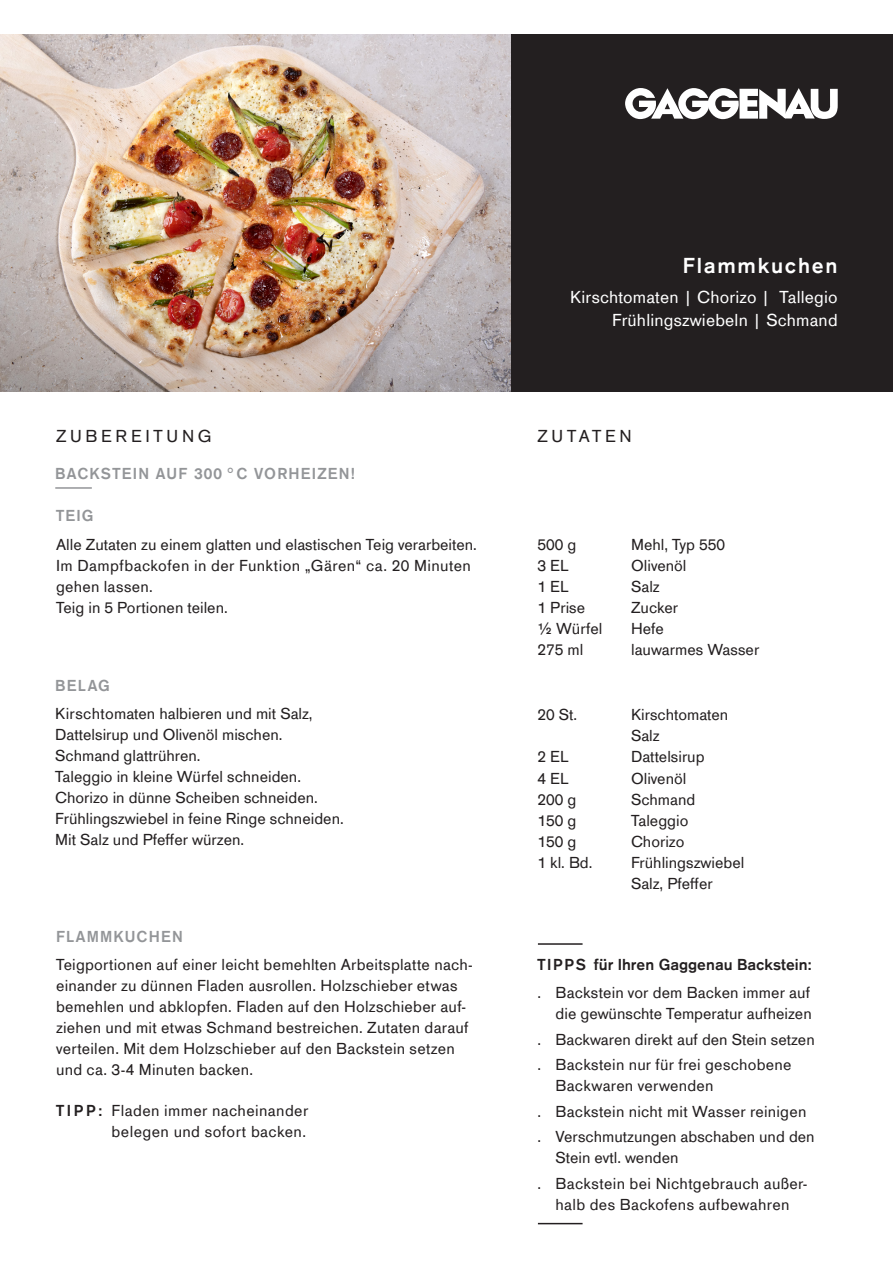
<style>
.page{position:relative;width:893px;height:1263px;background:#fff}
.page>*{position:absolute;margin:0;border:0;box-sizing:border-box;transform-origin:0 0}
.t1{font:700 22.5px "Gaggenau";letter-spacing:.075em;color:#fff}
.t2{font:18px/22.5px "Gaggenau";letter-spacing:.01em;color:#fff;text-align:right}
.t3{font:18px "Gaggenau";letter-spacing:.205em;color:#231f20}
.t4{font:16.5px/21px "Gaggenau";letter-spacing:.005em;color:#231f20}
.t5{font:700 16.5px "Gaggenau";letter-spacing:.07em;color:#939598}
.t6{font:700 16.5px "Gaggenau";color:#231f20}
.s1{font-weight:700}
</style>
<div class="page">
<div style="left:55px;top:34px;width:838px;height:357px;background:#231f20"></div>
<svg style="left:625px;top:88px;width:213px;height:31px"></svg>
<img style="left:0;top:34px;width:510px;height:357px">
<hr style="left:538px;top:943px;width:45px;height:2px;background:#231f20">
<hr style="left:538px;top:1223px;width:45px;height:1px;background:#231f20">
<hr style="left:55px;top:487px;width:37px;height:2px;background:#939598">
<h1 class="t1" style="left:683px;top:252px;width:156px">Flammkuchen</h1>
<p class="t2" style="left:570px;top:286px;width:269px">Kirschtomaten | Chorizo | Tallegio<br>Frühlingszwiebeln | Schmand</p>
<p class="t3" style="left:56px;top:425px;width:157px">ZUBEREITUNG</p>
<p class="t3" style="left:538px;top:425px;width:96px">ZUTATEN</p>
<p class="t5" style="left:55px;top:464px;width:301px">BACKSTEIN AUF 300 °C VORHEIZEN!</p>
<p class="t5" style="left:56px;top:506px;width:39px">TEIG</p>
<p class="t4" style="left:56px;top:534px;width:422px">Alle Zutaten zu einem glatten und elastischen Teig verarbeiten.<br>Im Dampfbackofen in der Funktion „Gären“ ca. 20 Minuten gehen lassen.<br>Teig in 5 Portionen teilen.</p>
<p class="t5" style="left:55px;top:675px;width:56px">BELAG</p>
<p class="t4" style="left:55px;top:703px;width:290px">Kirschtomaten halbieren und mit Salz, Dattelsirup und Olivenöl mischen.<br>Schmand glattrühren.<br>Taleggio in kleine Würfel schneiden.<br>Chorizo in dünne Scheiben schneiden.<br>Frühlingszwiebel in feine Ringe schneiden.<br>Mit Salz und Pfeffer würzen.</p>
<p class="t5" style="left:56px;top:926px;width:128px">FLAMMKUCHEN</p>
<p class="t4" style="left:56px;top:954px;width:417px">Teigportionen auf einer leicht bemehlten Arbeitsplatte nach&shy;einander zu dünnen Fladen ausrollen. Holzschieber etwas bemehlen und abklopfen. Fladen auf den Holzschieber auf&shy;ziehen und mit etwas Schmand bestreichen. Zutaten darauf verteilen. Mit dem Holzschieber auf den Backstein setzen und ca. 3-4 Minuten backen.</p>
<p class="t4" style="left:56px;top:1099px;width:254px;text-align:right"><span class="s1">TI PP:</span> Fladen immer nacheinander belegen und sofort backen.</p>
<p class="t4" style="left:538px;top:534px;width:40px">500 g</p>
<p class="t4" style="left:631px;top:534px;width:95px">Mehl, Typ 550</p>
<p class="t4" style="left:538px;top:555px;width:32px">3 EL</p>
<p class="t4" style="left:631px;top:555px;width:57px">Olivenöl</p>
<p class="t4" style="left:538px;top:576px;width:32px">1 EL</p>
<p class="t4" style="left:631px;top:576px;width:30px">Salz</p>
<p class="t4" style="left:538px;top:597px;width:49px">1 Prise</p>
<p class="t4" style="left:631px;top:597px;width:48px">Zucker</p>
<p class="t4" style="left:538px;top:618px;width:66px">½ Würfel</p>
<p class="t4" style="left:631px;top:618px;width:34px">Hefe</p>
<p class="t4" style="left:538px;top:639px;width:47px">275 ml</p>
<p class="t4" style="left:631px;top:639px;width:130px">lauwarmes Wasser</p>
<p class="t4" style="left:537px;top:704px;width:41px">20 St.</p>
<p class="t4" style="left:631px;top:704px;width:99px">Kirschtomaten<br>Salz</p>
<p class="t4" style="left:537px;top:746px;width:32px">2 EL</p>
<p class="t4" style="left:631px;top:746px;width:75px">Dattelsirup</p>
<p class="t4" style="left:537px;top:767px;width:32px">4 EL</p>
<p class="t4" style="left:631px;top:767px;width:57px">Olivenöl</p>
<p class="t4" style="left:537px;top:788px;width:40px">200 g</p>
<p class="t4" style="left:631px;top:788px;width:66px">Schmand</p>
<p class="t4" style="left:537px;top:809px;width:40px">150 g</p>
<p class="t4" style="left:631px;top:809px;width:59px">Taleggio</p>
<p class="t4" style="left:537px;top:830px;width:40px">150 g</p>
<p class="t4" style="left:631px;top:830px;width:55px">Chorizo</p>
<p class="t4" style="left:537px;top:851px;width:57px">1 kl. Bd.</p>
<p class="t4" style="left:631px;top:851px;width:115px">Frühlingszwiebel<br>Salz, Pfeffer</p>
<p class="t6" style="left:538px;top:954px;width:276px">TIPPS für Ihren Gaggenau Backstein:</p>
<p class="t4" style="left:538px;top:982px;width:276px;text-align:right">. Backstein vor dem Backen immer auf die gewünschte Temperatur aufheizen</p>
<p class="t4" style="left:538px;top:1026px;width:279px;line-height:25.5px">. Backwaren direkt auf den Stein setzen . Backstein nur für frei geschobene</p>
<p class="t4" style="left:538px;top:1073px;width:279px;line-height:25.5px;text-indent:18px">Backwaren verwenden<br>. Backstein nicht mit Wasser reinigen<br>. Verschmutzungen abschaben und den</p>
<p class="t4" style="left:538px;top:1145px;width:271px;line-height:25.5px;text-indent:18px">Stein evtl. wenden<br>. Backstein bei Nichtgebrauch außer-</p>
<p class="t4" style="left:556px;top:1194px;width:235px">halb des Backofens aufbewahren</p>
</div>
